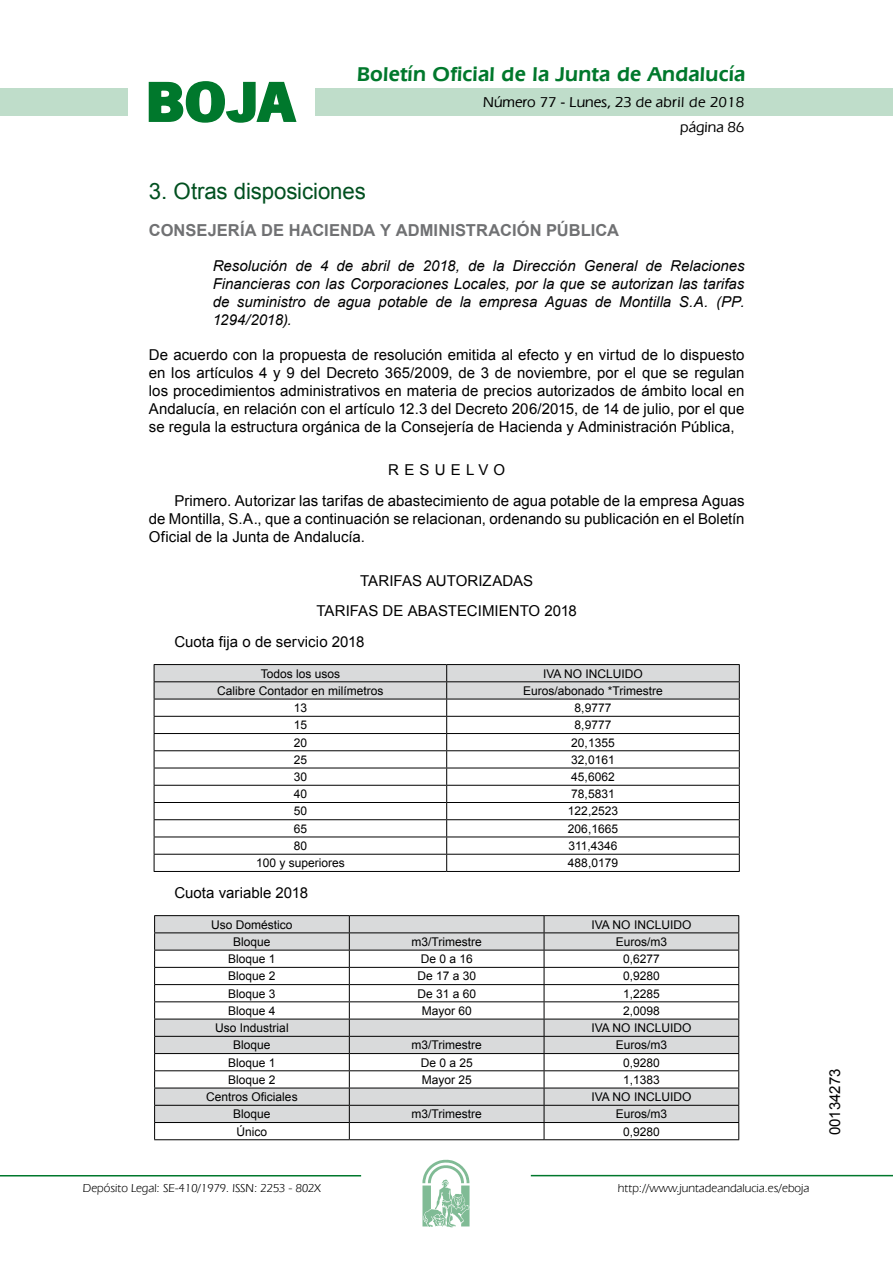
<style>
.page{position:relative;width:893px;height:1263px;background:#fff}
.page>*{position:absolute;margin:0;border:0;box-sizing:border-box;transform-origin:0 0}
.t1{font:700 57.75px "News Got T";color:#00782c;scale:1.14 1}
.t2{font:22.5px "Arial";letter-spacing:-.005em;color:#00501f}
.t3{font:600 21px "Eras IT Cby BT";letter-spacing:.01em;color:#00782c}
.t4{font:700 16.5px "Arial";letter-spacing:.005em;color:#707173}
.t5{font:15px/18px "Arial";color:#000}
.t6{font:italic 15px/18px "Arial";color:#000;text-align:justify}
.t7{font:500 15px/24.5px "Eras IT Cby BT";color:#000;text-align:right}
.t8{font:12px "Arial";color:#000}
.t9{font:12px "Eras IT Cby BT";color:#000}
</style>
<div class="page">
<div style="left:315px;top:88px;width:577px;height:28px;background:#bfddca"></div>
<div style="left:0;top:88px;width:128px;height:28px;background:#bfddca"></div>
<hr style="left:0;top:1175px;width:361px;height:2px;background:#00782c">
<svg style="left:422px;top:1159px;width:47px;height:68px"></svg>
<hr style="left:531px;top:1175px;width:361px;height:1px;background:#00782c">
<svg style="left:148px;top:81px;width:149px;height:42px"></svg>
<hr style="left:154px;top:664px;width:292px;height:1px;background:#000">
<hr style="left:446px;top:664px;width:293px;height:1px;background:#000">
<svg style="left:154px;top:665px;width:586px;height:206px"></svg>
<hr style="left:154px;top:871px;width:292px;height:1px;background:#000">
<hr style="left:446px;top:871px;width:293px;height:1px;background:#000">
<svg style="left:155px;top:916px;width:583px;height:206px;fill:#d9dadb"></svg>
<hr style="left:154px;top:915px;width:195px;height:1px;background:#000">
<hr style="left:349px;top:915px;width:195px;height:1px;background:#000">
<hr style="left:544px;top:915px;width:195px;height:1px;background:#000">
<hr style="left:154px;top:933px;width:195px;height:1px;background:#000">
<hr style="left:349px;top:933px;width:195px;height:1px;background:#000">
<hr style="left:544px;top:933px;width:195px;height:1px;background:#000">
<hr style="left:154px;top:950px;width:195px;height:1px;background:#000">
<hr style="left:349px;top:950px;width:195px;height:1px;background:#000">
<hr style="left:544px;top:950px;width:195px;height:1px;background:#000">
<hr style="left:154px;top:967px;width:195px;height:1px;background:#000">
<hr style="left:349px;top:967px;width:195px;height:1px;background:#000">
<hr style="left:544px;top:967px;width:195px;height:1px;background:#000">
<hr style="left:154px;top:984px;width:195px;height:1px;background:#000">
<hr style="left:349px;top:984px;width:195px;height:1px;background:#000">
<hr style="left:544px;top:984px;width:195px;height:1px;background:#000">
<hr style="left:154px;top:1001px;width:195px;height:1px;background:#000">
<hr style="left:349px;top:1001px;width:195px;height:1px;background:#000">
<hr style="left:544px;top:1001px;width:195px;height:1px;background:#000">
<hr style="left:154px;top:1019px;width:195px;height:1px;background:#000">
<hr style="left:349px;top:1019px;width:195px;height:1px;background:#000">
<hr style="left:544px;top:1019px;width:195px;height:1px;background:#000">
<hr style="left:154px;top:1036px;width:195px;height:1px;background:#000">
<hr style="left:349px;top:1036px;width:195px;height:1px;background:#000">
<hr style="left:544px;top:1036px;width:195px;height:1px;background:#000">
<hr style="left:154px;top:1053px;width:195px;height:1px;background:#000">
<hr style="left:349px;top:1053px;width:195px;height:1px;background:#000">
<hr style="left:544px;top:1053px;width:195px;height:1px;background:#000">
<hr style="left:154px;top:1070px;width:195px;height:1px;background:#000">
<hr style="left:349px;top:1070px;width:195px;height:1px;background:#000">
<hr style="left:544px;top:1070px;width:195px;height:1px;background:#000">
<hr style="left:154px;top:1088px;width:195px;height:1px;background:#000">
<hr style="left:349px;top:1088px;width:195px;height:1px;background:#000">
<hr style="left:544px;top:1088px;width:195px;height:1px;background:#000">
<hr style="left:154px;top:1105px;width:195px;height:1px;background:#000">
<hr style="left:349px;top:1105px;width:195px;height:1px;background:#000">
<hr style="left:544px;top:1105px;width:195px;height:1px;background:#000">
<hr style="left:154px;top:1122px;width:195px;height:1px;background:#000">
<svg style="left:154px;top:916px;width:1px;height:223px"></svg>
<hr style="left:349px;top:1122px;width:195px;height:1px;background:#000">
<svg style="left:349px;top:916px;width:1px;height:223px"></svg>
<hr style="left:544px;top:1122px;width:195px;height:1px;background:#000">
<svg style="left:543px;top:916px;width:1px;height:223px"></svg>
<svg style="left:738px;top:916px;width:1px;height:223px"></svg>
<hr style="left:154px;top:1139px;width:195px;height:1px;background:#000">
<hr style="left:349px;top:1139px;width:195px;height:1px;background:#000">
<hr style="left:544px;top:1139px;width:195px;height:1px;background:#000">
<h1 class="t1" style="left:145px;top:68px;width:133px">BOJA</h1>
<h3 class="t3" style="left:357px;top:62px;width:390px">Boletín Oficial de la Junta de Andalucía</h3>
<p class="t7" style="left:483px;top:90px;width:263px">Número 77 - Lunes, 23 de abril de 2018 página 86</p>
<h2 class="t2" style="left:149px;top:177px;width:218px">3. Otras disposiciones</h2>
<p class="t4" style="left:149px;top:219px;width:471px">CONSEJERÍA DE HACIENDA Y ADMINISTRACIÓN PÚBLICA</p>
<p class="t6" style="left:213px;top:257px;width:533px">Resolución de 4 de abril de 2018, de la Dirección General de Relaciones Financieras con las Corporaciones Locales, por la que se autorizan las tarifas de suministro de agua potable de la empresa Aguas de Montilla S.A. (PP.<br>1294/2018).</p>
<p class="t5" style="left:149px;top:346px;width:597px;text-align:justify">De acuerdo con la propuesta de resolución emitida al efecto y en virtud de lo dispuesto en los artículos 4 y 9 del Decreto 365/2009, de 3 de noviembre, por el que se regulan los procedimientos administrativos en materia de precios autorizados de ámbito local en Andalucía, en relación con el artículo 12.3 del Decreto 206/2015, de 14 de julio, por el que se regula la estructura orgánica de la Consejería de Hacienda y Administración Pública,</p>
<p class="t5" style="left:174px;top:455px;width:571px;line-height:30.8px;text-indent:214px">RESUELVO<br>Primero. Autorizar las tarifas de abastecimiento de agua potable de la empresa Aguas</p>
<p class="t5" style="left:149px;top:510px;width:597px">de Montilla, S.A., que a continuación se relacionan, ordenando su publicación en el Boletín<br>Oficial de la Junta de Andalucía.</p>
<p class="t5" style="left:360px;top:572px;width:174px">TARIFAS AUTORIZADAS</p>
<p class="t5" style="left:316px;top:602px;width:262px">TARIFAS DE ABASTECIMIENTO 2018</p>
<p class="t5" style="left:174px;top:633px;width:191px">Cuota fija o de servicio 2018</p>
<p class="t8" style="left:261px;top:665px;width:81px">Todos los usos</p>
<p class="t8" style="left:543px;top:665px;width:101px">IVA NO INCLUIDO</p>
<p class="t8" style="left:217px;top:683px;width:168px">Calibre Contador en milímetros</p>
<p class="t8" style="left:523px;top:683px;width:141px">Euros/abonado *Trimestre</p>
<p class="t8" style="left:294px;top:700px;width:15px">13</p>
<p class="t8" style="left:574px;top:700px;width:38px">8,9777</p>
<p class="t8" style="left:294px;top:717px;width:15px">15</p>
<p class="t8" style="left:574px;top:717px;width:38px">8,9777</p>
<p class="t8" style="left:294px;top:734px;width:15px">20</p>
<p class="t8" style="left:571px;top:734px;width:45px">20,1355</p>
<p class="t8" style="left:294px;top:752px;width:15px">25</p>
<p class="t8" style="left:571px;top:752px;width:45px">32,0161</p>
<p class="t8" style="left:294px;top:769px;width:15px">30</p>
<p class="t8" style="left:571px;top:769px;width:45px">45,6062</p>
<p class="t8" style="left:294px;top:786px;width:15px">40</p>
<p class="t8" style="left:571px;top:786px;width:45px">78,5831</p>
<p class="t8" style="left:294px;top:803px;width:15px">50</p>
<p class="t8" style="left:568px;top:803px;width:52px">122,2523</p>
<p class="t8" style="left:294px;top:821px;width:15px">65</p>
<p class="t8" style="left:568px;top:821px;width:52px">206,1665</p>
<p class="t8" style="left:294px;top:838px;width:15px">80</p>
<p class="t8" style="left:568px;top:838px;width:51px">311,4346</p>
<p class="t8" style="left:256px;top:855px;width:90px">100 y superiores</p>
<p class="t8" style="left:568px;top:855px;width:52px">488,0179</p>
<p class="t5" style="left:174px;top:884px;width:135px">Cuota variable 2018</p>
<p class="t8" style="left:211px;top:917px;width:83px">Uso Doméstico</p>
<p class="t8" style="left:591px;top:917px;width:101px">IVA NO INCLUIDO</p>
<p class="t8" style="left:233px;top:934px;width:39px">Bloque</p>
<p class="t8" style="left:411px;top:934px;width:72px">m3/Trimestre</p>
<p class="t8" style="left:615px;top:934px;width:53px">Euros/m3</p>
<p class="t8" style="left:228px;top:951px;width:49px">Bloque 1</p>
<p class="t8" style="left:420px;top:951px;width:54px">De 0 a 16</p>
<p class="t8" style="left:623px;top:951px;width:38px">0,6277</p>
<p class="t8" style="left:228px;top:968px;width:49px">Bloque 2</p>
<p class="t8" style="left:417px;top:968px;width:60px">De 17 a 30</p>
<p class="t8" style="left:623px;top:968px;width:38px">0,9280</p>
<p class="t8" style="left:228px;top:986px;width:49px">Bloque 3</p>
<p class="t8" style="left:417px;top:986px;width:60px">De 31 a 60</p>
<p class="t8" style="left:623px;top:986px;width:38px">1,2285</p>
<p class="t8" style="left:228px;top:1003px;width:49px">Bloque 4</p>
<p class="t8" style="left:421px;top:1003px;width:52px">Mayor 60</p>
<p class="t8" style="left:623px;top:1003px;width:38px">2,0098</p>
<p class="t8" style="left:215px;top:1020px;width:75px">Uso Industrial</p>
<p class="t8" style="left:591px;top:1020px;width:101px">IVA NO INCLUIDO</p>
<p class="t8" style="left:233px;top:1037px;width:39px">Bloque</p>
<p class="t8" style="left:411px;top:1037px;width:72px">m3/Trimestre</p>
<p class="t8" style="left:615px;top:1037px;width:53px">Euros/m3</p>
<p class="t8" style="left:228px;top:1054px;width:49px">Bloque 1</p>
<p class="t8" style="left:420px;top:1054px;width:54px">De 0 a 25</p>
<p class="t8" style="left:623px;top:1054px;width:38px">0,9280</p>
<p class="t8" style="left:228px;top:1072px;width:49px">Bloque 2</p>
<p class="t8" style="left:421px;top:1072px;width:52px">Mayor 25</p>
<p class="t8" style="left:623px;top:1072px;width:38px">1,1383</p>
<p class="t8" style="left:206px;top:1089px;width:93px">Centros Oficiales</p>
<p class="t8" style="left:591px;top:1089px;width:101px">IVA NO INCLUIDO</p>
<p class="t8" style="left:233px;top:1106px;width:39px">Bloque</p>
<p class="t8" style="left:411px;top:1106px;width:72px">m3/Trimestre</p>
<p class="t8" style="left:615px;top:1106px;width:53px">Euros/m3</p>
<p class="t8" style="left:236px;top:1123px;width:32px">Único</p>
<p class="t8" style="left:623px;top:1123px;width:38px">0,9280</p>
<p class="t9" style="left:83px;top:1181px;width:239px">Depósito Legal: SE-410/1979. ISSN: 2253 - 802X</p>
<p class="t9" style="left:618px;top:1181px;width:193px">http://www.juntadeandalucia.es/eboja</p>
<p class="t5" style="left:826px;top:1135px;width:68px;rotate:-90deg">00134273</p>
</div>
